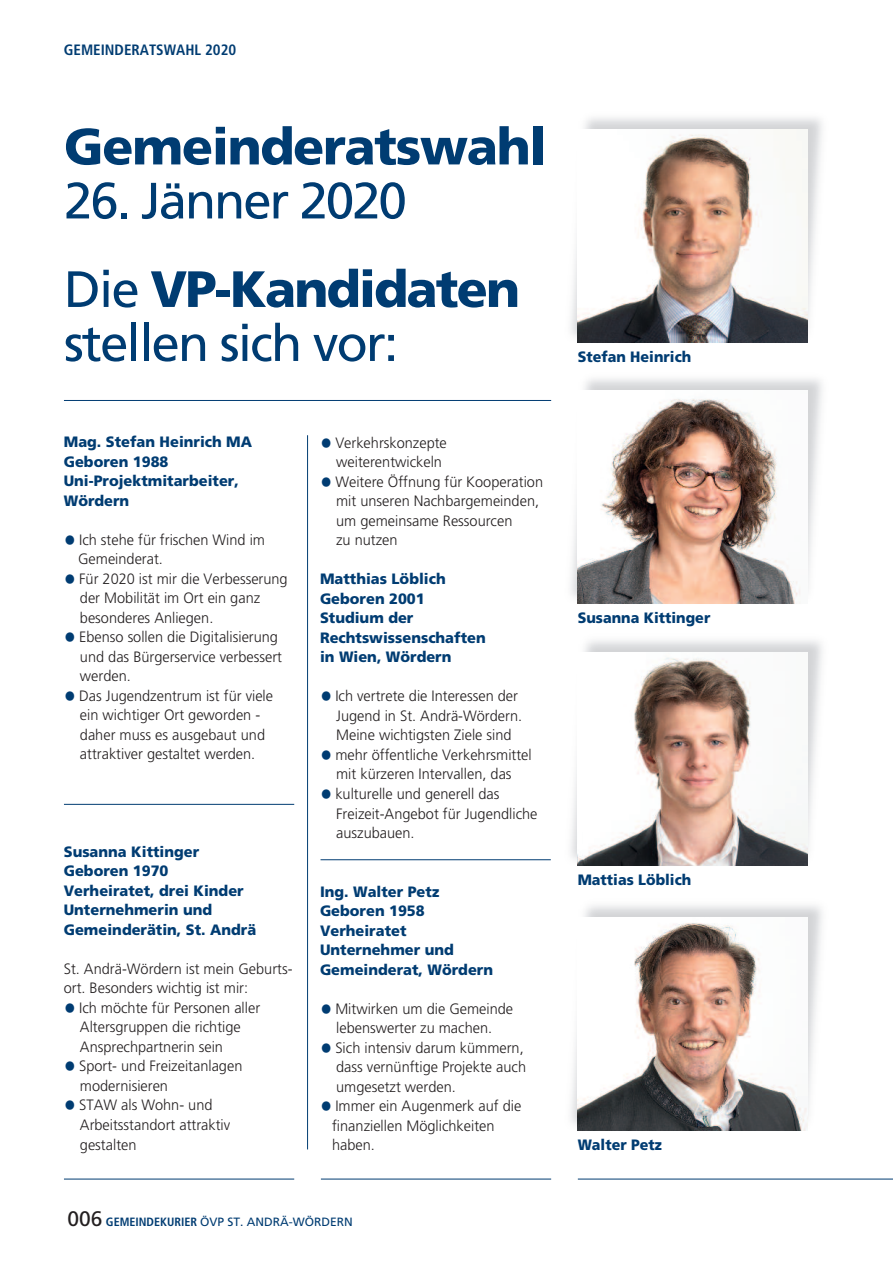
<style>
.page{position:relative;width:893px;height:1263px;background:#fff}
.page>*{position:absolute;margin:0;border:0;box-sizing:border-box;transform-origin:0 0}
.t1{font:51px/88.5px "Frutiger";letter-spacing:-.035em;color:#003c72}
.t2{font:900 51px "Frutiger";letter-spacing:-.025em;color:#003c72}
.t3{font:300 15px/19.5px "Frutiger";color:#231f20}
.t4{font:900 15px/19.5px "Frutiger";color:#003c72}
.t5{font:900 15px "Frutiger";color:#003c72;scale:.95 1}
.t6{font:700 condensed 15px "Frutiger";color:#003c72}
.t7{font:12px "Frutiger";color:#003c72}
.s1{font-weight:900}
.s2{font-family:"Minion";font-weight:400;font-size:45px;color:#003c72}
.s3{font-size:21px;color:#231f20}
.s4{font-weight:700;font-stretch:condensed}
</style>
<div class="page">
<hr style="left:307px;top:435px;width:1px;height:714px;background:#003c72">
<hr style="left:64px;top:804px;width:230px;height:1px;background:#003c72">
<hr style="left:64px;top:400px;width:487px;height:1px;background:#003c72">
<hr style="left:321px;top:859px;width:230px;height:1px;background:#003c72">
<hr style="left:578px;top:1179px;width:315px;height:1px;background:#003c72">
<hr style="left:64px;top:1179px;width:230px;height:1px;background:#003c72">
<hr style="left:321px;top:1179px;width:230px;height:1px;background:#003c72">
<img style="left:571px;top:640px;width:251px;height:226px">
<img style="left:578px;top:653px;width:230px;height:212px">
<img style="left:571px;top:905px;width:251px;height:226px">
<img style="left:578px;top:918px;width:230px;height:212px">
<img style="left:571px;top:378px;width:251px;height:226px">
<img style="left:578px;top:391px;width:230px;height:212px">
<img style="left:571px;top:117px;width:251px;height:226px">
<img style="left:578px;top:130px;width:230px;height:212px">
<p class="t6" style="left:64px;top:44px;width:174px">GEMEINDERATSWAHL 2020</p>
<h1 class="t2" style="left:64px;top:126px;width:484px">Gemeinderatswahl</h1>
<h1 class="t1" style="left:64px;top:160px;width:458px">26. Jänner 2020<br>Die <span class="s1">VP-Kandidaten</span></h1>
<h1 class="t1" style="left:64px;top:303px;width:336px">stellen sich vor:</h1>
<p class="t4" style="left:64px;top:434px;width:190px">Mag. Stefan Heinrich MA<br>Geboren 1988<br>Uni-Projektmitarbeiter,<br>Wördern</p>
<p class="t3" style="left:78px;top:531px;width:188px;text-indent:-14px"><span class="s2">•</span> Ich stehe für frischen Wind im<br>Gemeinderat.</p>
<p class="t3" style="left:80px;top:570px;width:209px;text-indent:-16px"><span class="s2">•</span> Für 2020 ist mir die Verbesserung der Mobilität im Ort ein ganz besonderes Anliegen.</p>
<p class="t3" style="left:80px;top:629px;width:204px;text-indent:-16px"><span class="s2">•</span> Ebenso sollen die Digitalisierung und das Bürgerservice verbessert werden.</p>
<p class="t3" style="left:64px;top:687px;width:211px;text-align:center"><span class="s2">•</span> Das Jugendzentrum ist für viele ein wichtiger Ort geworden - daher muss es ausgebaut und attraktiver gestaltet werden.</p>
<p class="t4" style="left:64px;top:843px;width:194px">Susanna Kittinger<br>Geboren 1970<br>Verheiratet, drei Kinder<br>Unternehmerin und<br>Gemeinderätin, St. Andrä</p>
<p class="t3" style="left:64px;top:960px;width:230px">St. Andrä-Wördern ist mein Geburts&shy;ort. Besonders wichtig ist mir:</p>
<p class="t3" style="left:80px;top:999px;width:182px;text-indent:-16px"><span class="s2">•</span> Ich möchte für Personen aller<br>Altersgruppen die richtige<br>Ansprechpartnerin sein</p>
<p class="t3" style="left:80px;top:1058px;width:164px;text-indent:-16px"><span class="s2">•</span> Sport- und Freizeitanlagen modernisieren</p>
<p class="t3" style="left:80px;top:1097px;width:152px;text-indent:-16px"><span class="s2">•</span> STAW als Wohn- und<br>Arbeitsstandort attraktiv gestalten</p>
<p class="t3" style="left:336px;top:434px;width:112px;text-indent:-16px"><span class="s2">•</span> Verkehrskonzepte weiterentwickeln</p>
<p class="t3" style="left:336px;top:473px;width:208px;text-indent:-16px"><span class="s2">•</span> Weitere Öffnung für Kooperation mit unseren Nachbargemeinden, um gemeinsame Ressourcen<br>zu nutzen</p>
<p class="t4" style="left:320px;top:571px;width:167px">Matthias Löblich<br>Geboren 2001<br>Studium der<br>Rechtswissenschaften in Wien, Wördern</p>
<p class="t3" style="left:336px;top:688px;width:187px;text-indent:-16px"><span class="s2">•</span> Ich vertrete die Interessen der<br>Jugend in St. Andrä-Wördern.<br>Meine wichtigsten Ziele sind</p>
<p class="t3" style="left:320px;top:746px;width:213px;text-align:center"><span class="s2">•</span> mehr öffentliche Verkehrsmittel mit kürzeren Intervallen, das</p>
<p class="t3" style="left:336px;top:785px;width:203px;text-indent:-16px"><span class="s2">•</span> kulturelle und generell das<br>Freizeit-Angebot für Jugendliche auszubauen.</p>
<p class="t4" style="left:320px;top:883px;width:175px">Ing. Walter Petz<br>Geboren 1958<br>Verheiratet<br>Unternehmer und<br>Gemeinderat, Wördern</p>
<p class="t3" style="left:320px;top:1000px;width:195px;text-align:center"><span class="s2">•</span> Mitwirken um die Gemeinde lebenswerter zu machen.</p>
<p class="t3" style="left:336px;top:1039px;width:191px;text-indent:-16px"><span class="s2">•</span> Sich intensiv darum kümmern, dass vernünftige Projekte auch umgesetzt werden.</p>
<p class="t3" style="left:332px;top:1097px;width:191px;text-indent:-12px"><span class="s2">•</span> Immer ein Augenmerk auf die finanziellen Möglichkeiten haben.</p>
<p class="t7" style="left:68px;top:1216px;width:287px"><span class="s3">006</span> <span class="s4">GEMEINDEKURIER</span> ÖVP ST. ANDRÄ-WÖRDERN</p>
<p class="t5" style="left:578px;top:351px;width:121px">Stefan Heinrich</p>
<p class="t5" style="left:578px;top:612px;width:141px">Susanna Kittinger</p>
<p class="t5" style="left:578px;top:874px;width:121px">Mattias Löblich</p>
<p class="t5" style="left:578px;top:1139px;width:90px">Walter Petz</p>
</div>
